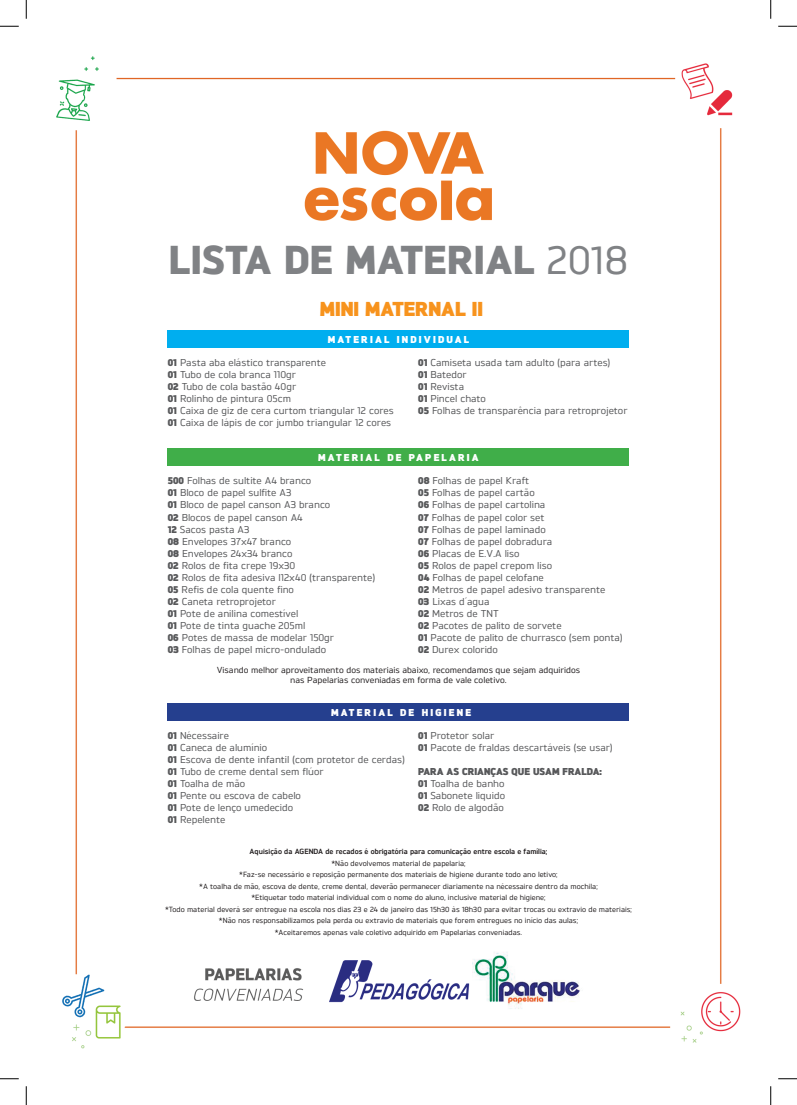
<style>
.page{position:relative;width:797px;height:1105px;background:#fff}
.page>*{position:absolute;margin:0;border:0;box-sizing:border-box;transform-origin:0 0}
.t1{font:800 40.25px "Brokman";letter-spacing:.01em;color:#808285}
.t2{font:900 20.12px "Brokman";color:#f7931d}
.t3{font:500 10px/12px "Brokman";color:#57585a}
.t4{font:900 10px "Brokman";letter-spacing:.22em;color:#fff}
.t5{font:500 8.75px/10.5px "Brokman";color:#231f20;text-align:center}
.t6{font:500 7.5px/11.5px "Brokman";color:#231f20;text-align:center}
.t7{font:700 7.5px "Brokman";color:#231f20}
.s1{font-weight:500}
.s2{font-weight:900}
</style>
<div class="page">
<img style="left:56px;top:56px;width:685px;height:993px">
<div style="left:168px;top:330px;width:461px;height:18px;background:#00aeef"></div>
<div style="left:168px;top:703px;width:461px;height:18px;background:#253f8e"></div>
<div style="left:168px;top:448px;width:461px;height:18px;background:#40ae49"></div>
<svg style="left:0;top:25px;width:19px;height:2px"></svg>
<svg style="left:778px;top:25px;width:19px;height:2px"></svg>
<svg style="left:0;top:1078px;width:19px;height:1px"></svg>
<svg style="left:778px;top:1078px;width:19px;height:1px"></svg>
<svg style="left:25px;top:0;width:2px;height:19px"></svg>
<svg style="left:25px;top:1086px;width:2px;height:19px"></svg>
<svg style="left:770px;top:0;width:1px;height:19px"></svg>
<svg style="left:770px;top:1086px;width:1px;height:19px"></svg>
<h1 class="t1" style="left:169px;top:231px;width:461px">LISTA DE MATERIAL <span class="s1">2018</span></h1>
<h2 class="t2" style="left:320px;top:294px;width:165px">MINI MATERNAL II</h2>
<p class="t4" style="left:328px;top:332px;width:143px">MATERIAL INDIVIDUAL</p>
<p class="t3" style="left:168px;top:356px;width:227px"><span class="s2">01</span> Pasta aba elástico transparente<br><span class="s2">01</span> Tubo de cola branca 110gr<br><span class="s2">02</span> Tubo de cola bastão 40gr<br><span class="s2">01</span> Rolinho de pintura 05cm<br><span class="s2">01</span> Caixa de giz de cera curtom triangular 12 cores <span class="s2">01</span> Caixa de lápis de cor jumbo triangular 12 cores</p>
<p class="t3" style="left:418px;top:356px;width:211px"><span class="s2">01</span> Camiseta usada tam adulto (para artes)<br><span class="s2">01</span> Batedor<br><span class="s2">01</span> Revista<br><span class="s2">01</span> Pincel chato<br><span class="s2">05</span> Folhas de transparência para retroprojetor</p>
<p class="t4" style="left:318px;top:450px;width:162px">MATERIAL DE PAPELARIA</p>
<p class="t3" style="left:168px;top:475px;width:209px"><span class="s2">500</span> Folhas de sultite A4 branco<br><span class="s2">01</span> Bloco de papel sulfite A3<br><span class="s2">01</span> Bloco de papel canson A3 branco<br><span class="s2">02</span> Blocos de papel canson A4<br><span class="s2">12</span> Sacos pasta A3<br><span class="s2">08</span> Envelopes 37x47 branco<br><span class="s2">08</span> Envelopes 24x34 branco<br><span class="s2">02</span> Rolos de fita crepe 19x30<br><span class="s2">02</span> Rolos de fita adesiva l12x40 (transparente)<br><span class="s2">05</span> Refis de cola quente fino<br><span class="s2">02</span> Caneta retroprojetor<br><span class="s2">01</span> Pote de anilina comestível<br><span class="s2">01</span> Pote de tinta guache 205ml<br><span class="s2">06</span> Potes de massa de modelar 150gr<br><span class="s2">03</span> Folhas de papel micro-ondulado</p>
<p class="t3" style="left:418px;top:475px;width:206px"><span class="s2">08</span> Folhas de papel Kraft<br><span class="s2">05</span> Folhas de papel cartão<br><span class="s2">06</span> Folhas de papel cartolina<br><span class="s2">07</span> Folhas de papel color set<br><span class="s2">07</span> Folhas de papel laminado<br><span class="s2">07</span> Folhas de papel dobradura<br><span class="s2">06</span> Placas de E.V.A liso<br><span class="s2">05</span> Rolos de papel crepom liso<br><span class="s2">04</span> Folhas de papel celofane<br><span class="s2">02</span> Metros de papel adesivo transparente<br><span class="s2">03</span> Lixas d´agua<br><span class="s2">02</span> Metros de TNT<br><span class="s2">02</span> Pacotes de palito de sorvete<br><span class="s2">01</span> Pacote de palito de churrasco (sem ponta)<br><span class="s2">02</span> Durex colorido</p>
<p class="t5" style="left:217px;top:664px;width:365px">Visando melhor aproveitamento dos materiais abaixo, recomendamos que sejam adquiridos nas Papelarias conveniadas em forma de vale coletivo.</p>
<p class="t4" style="left:331px;top:705px;width:142px">MATERIAL DE HIGIENE</p>
<p class="t3" style="left:168px;top:729px;width:238px"><span class="s2">01</span> Nécessaire<br><span class="s2">01</span> Caneca de alumínio<br><span class="s2">01</span> Escova de dente infantil (com protetor de cerdas)<br><span class="s2">01</span> Tubo de creme dental sem flúor<br><span class="s2">01</span> Toalha de mão<br><span class="s2">01</span> Pente ou escova de cabelo<br><span class="s2">01</span> Pote de lenço umedecido<br><span class="s2">01</span> Repelente</p>
<p class="t3" style="left:418px;top:729px;width:196px"><span class="s2">01</span> Protetor solar<br><span class="s2">01</span> Pacote de fraldas descartáveis (se usar)</p>
<p class="t3" style="left:418px;top:765px;width:185px"><span class="s2">PARA AS CRIANÇAS QUE USAM FRALDA:<br>01</span> Toalha de banho<br><span class="s2">01</span> Sabonete liquido<br><span class="s2">02</span> Rolo de algodão</p>
<p class="t7" style="left:249px;top:846px;width:299px">Aquisição da AGENDA de recados é obrigatória para comunicação entre escola e família;</p>
<p class="t6" style="left:165px;top:857px;width:468px">*Não devolvemos material de papelaria;<br>*Faz-se necessário e reposição permanente dos materiais de higiene durante todo ano letivo;<br>*A toalha de mão, escova de dente, creme dental, deverão permanecer diariamente na nécessaire dentro da mochila;<br>*Etiquetar todo material individual com o nome do aluno, inclusive material de higiene;<br>*Todo material deverá ser entregue na escola nos dias 23 e 24 de janeiro das 15h30 às 18h30 para evitar trocas ou extravio de materiais; *Não nos responsabilizamos pela perda ou extravio de materiais que forem entregues no início das aulas;<br>*Aceitaremos apenas vale coletivo adquirido em Papelarias conveniadas.</p>
</div>
